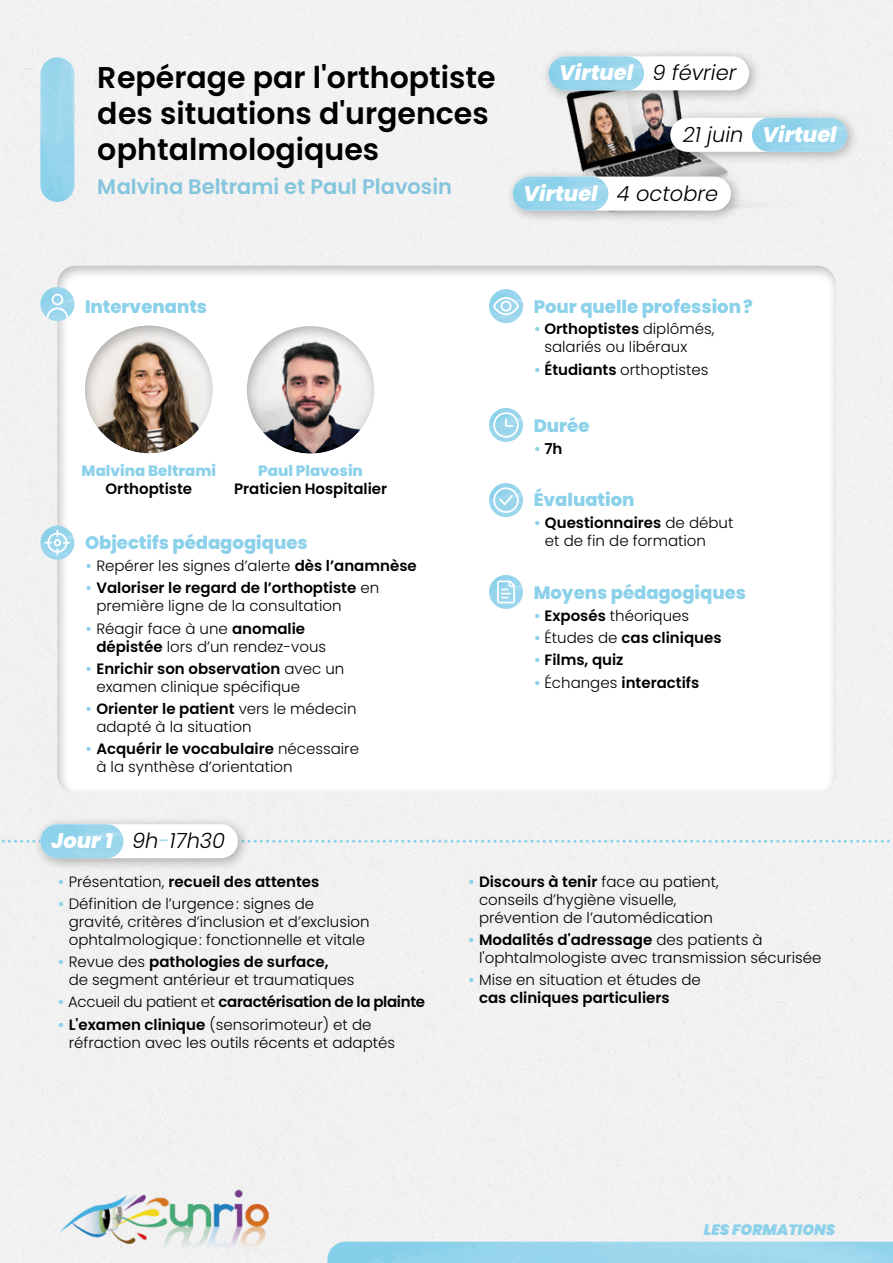
<style>
.page{position:relative;width:893px;height:1263px;background:#fff}
.page>*{position:absolute;margin:0;border:0;box-sizing:border-box;transform-origin:0 0}
.t1{font:600 30px/36px "Poppins";color:#000}
.t2{font:italic 300 21px "Poppins";color:#000}
.t3{font:600 21px "Poppins";color:#8bd1ea}
.t4{font:italic 800 21px "Poppins";color:#fff}
.t5{font:800 18px "Poppins";color:#8bd1ea}
.t6{font:300 15px/18px "Poppins";color:#000}
.t7{font:600 15px/18px "Poppins";color:#000}
.t8{font:600 15px "Poppins";letter-spacing:-.02em;color:#000}
.t9{font:800 15px "Poppins";color:#8bd1ea}
.t10{font:italic 900 15px "Poppins";color:#8bd1ea}
.s1{font-weight:600;color:#8bd1ea}
.s2{font-weight:600}
.s3{color:#8bd1ea}
.s4{font-weight:300}
</style>
<div class="page">
<div style="left:44px;top:255px;width:806px;height:539px;background:#000;opacity:.3"></div>
<img style="left:559px;top:68px;width:233px;height:157px">
<svg style="left:0;top:840px;width:893px;height:3px"></svg>
<div style="left:32px;top:816px;width:219px;height:56px;background:#000;opacity:.3"></div>
<div style="left:40px;top:824px;width:198px;height:34px;background:#fff;border-radius:17px"></div>
<img style="left:40px;top:824px;width:84px;height:34px;border-radius:17px">
<img style="left:40px;top:287px;width:34px;height:34px;border-radius:17px">
<svg style="left:47px;top:294px;width:21px;height:25px"></svg>
<img style="left:489px;top:289px;width:34px;height:34px;border-radius:17px">
<svg style="left:493px;top:297px;width:26px;height:18px"></svg>
<img style="left:489px;top:408px;width:34px;height:34px;border-radius:17px">
<svg style="left:493px;top:412px;width:26px;height:26px"></svg>
<img style="left:40px;top:526px;width:34px;height:34px;border-radius:17px">
<svg style="left:45px;top:530px;width:25px;height:25px"></svg>
<img style="left:489px;top:575px;width:34px;height:34px;border-radius:17px">
<svg style="left:497px;top:581px;width:18px;height:22px"></svg>
<img style="left:489px;top:483px;width:34px;height:34px;border-radius:17px">
<svg style="left:493px;top:487px;width:26px;height:26px"></svg>
<img style="left:40px;top:57px;width:34px;height:145px;border-radius:17px">
<div style="left:540px;top:48px;width:222px;height:56px;background:#000;opacity:.3"></div>
<div style="left:549px;top:56px;width:200px;height:34px;background:#fff;border-radius:17px"></div>
<img style="left:549px;top:56px;width:95px;height:34px;border-radius:17px">
<div style="left:504px;top:168px;width:240px;height:56px;background:#000;opacity:.3"></div>
<div style="left:513px;top:177px;width:218px;height:34px;background:#fff;border-radius:17px"></div>
<img style="left:513px;top:177px;width:95px;height:34px;border-radius:17px">
<div style="left:662px;top:109px;width:198px;height:56px;background:#000;opacity:.3"></div>
<div style="left:670px;top:118px;width:177px;height:34px;background:#fff;border-radius:17px"></div>
<img style="left:752px;top:118px;width:95px;height:34px;border-radius:17px">
<div style="left:234px;top:316px;width:154px;height:139px;background:#000;opacity:.3"></div>
<div style="left:72px;top:315px;width:154px;height:140px;background:#000;opacity:.3"></div>
<img style="left:43px;top:1185px;width:241px;height:67px">
<h1 class="t1" style="left:98px;top:59px;width:399px">Repérage par l'orthoptiste des situations d'urgences ophtalmologiques</h1>
<h2 class="t3" style="left:98px;top:174px;width:356px">Malvina Beltrami et Paul Plavosin</h2>
<p class="t4" style="left:559px;top:61px;width:76px">Virtuel</p>
<p class="t2" style="left:652px;top:61px;width:85px">9 février</p>
<p class="t2" style="left:683px;top:122px;width:62px">21 juin</p>
<p class="t4" style="left:762px;top:122px;width:76px">Virtuel</p>
<p class="t4" style="left:524px;top:181px;width:76px">Virtuel</p>
<p class="t2" style="left:617px;top:181px;width:103px">4 octobre</p>
<p class="t5" style="left:85px;top:296px;width:124px">Intervenants</p>
<p class="t9" style="left:82px;top:462px;width:136px">Malvina Beltrami</p>
<p class="t7" style="left:106px;top:480px;width:88px">Orthoptiste</p>
<p class="t9" style="left:258px;top:462px;width:106px">Paul Plavosin</p>
<p class="t7" style="left:234px;top:480px;width:155px">Praticien Hospitalier</p>
<p class="t5" style="left:85px;top:532px;width:224px">Objectifs pédagogiques</p>
<p class="t6" style="left:85px;top:557px;width:333px"><span class="s1">•</span> Repérer les signes d’alerte <span class="s2">dès l’anamnèse</span></p>
<p class="t7" style="left:96px;top:579px;width:284px;text-indent:-11px"><span class="s3">•</span> Valoriser le regard de l’orthoptiste <span class="s4">en première ligne de la consultation</span></p>
<p class="t6" style="left:96px;top:619px;width:231px;text-indent:-11px"><span class="s1">•</span> Réagir face à une <span class="s2">anomalie dépistée</span> lors d’un rendez-vous</p>
<p class="t6" style="left:96px;top:660px;width:250px;text-indent:-11px"><span class="s1">•</span> <span class="s2">Enrichir son observation</span> avec un examen clinique spécifique</p>
<p class="t6" style="left:96px;top:700px;width:262px;text-indent:-11px"><span class="s1">•</span> <span class="s2">Orienter le patient</span> vers le médecin adapté à la situation</p>
<p class="t6" style="left:96px;top:740px;width:264px;text-indent:-11px"><span class="s1">•</span> <span class="s2">Acquérir le vocabulaire</span> nécessaire à la synthèse d’orientation</p>
<p class="t4" style="left:51px;top:829px;width:63px">Jour 1</p>
<p class="t2" style="left:132px;top:829px;width:95px">9h<span class="s3">-</span>17h30</p>
<p class="t5" style="left:534px;top:296px;width:221px">Pour quelle profession?</p>
<p class="t6" style="left:544px;top:320px;width:171px;text-indent:-11px"><span class="s1">•</span> <span class="s2">Orthoptistes</span> diplômés, salariés ou libéraux</p>
<p class="t6" style="left:534px;top:360px;width:176px"><span class="s1">•</span> <span class="s2">Étudiants</span> orthoptistes</p>
<p class="t5" style="left:534px;top:415px;width:57px">Durée</p>
<p class="t7" style="left:534px;top:440px;width:30px"><span class="s3">•</span> 7h</p>
<p class="t5" style="left:534px;top:489px;width:102px">Évaluation</p>
<p class="t6" style="left:545px;top:514px;width:190px;text-indent:-11px"><span class="s1">•</span> <span class="s2">Questionnaires</span> de début et de fin de formation</p>
<p class="t5" style="left:534px;top:582px;width:214px">Moyens pédagogiques</p>
<p class="t6" style="left:534px;top:607px;width:157px"><span class="s1">•</span> <span class="s2">Exposés</span> théoriques</p>
<p class="t7" style="left:534px;top:629px;width:189px"><span class="s3">•</span> <span class="s4">Études de</span> cas cliniques</p>
<p class="t7" style="left:534px;top:651px;width:91px"><span class="s3">•</span> Films, quiz</p>
<p class="t7" style="left:534px;top:673px;width:167px"><span class="s3">•</span> <span class="s4">Échanges</span> interactifs</p>
<p class="t7" style="left:57px;top:872px;width:263px"><span class="s3">•</span> <span class="s4">Présentation,</span> recueil des attentes</p>
<p class="t6" style="left:69px;top:895px;width:302px;text-indent:-11px"><span class="s1">•</span> Définition de l’urgence: signes de gravité, critères d’inclusion et d’exclusion ophtalmologique: fonctionnelle et vitale</p>
<p class="t6" style="left:69px;top:953px;width:287px;text-indent:-11px"><span class="s1">•</span> Revue des <span class="s2">pathologies de surface,<br></span>de segment antérieur et traumatiques</p>
<p class="t8" style="left:57px;top:993px;width:369px"><span class="s3">•</span> <span class="s4">Accueil du patient et</span> caractérisation de la plainte</p>
<p class="t6" style="left:69px;top:1015px;width:328px;text-indent:-11px"><span class="s1">•</span> <span class="s2">L'examen clinique</span> (sensorimoteur) et de réfraction avec les outils récents et adaptés</p>
<p class="t6" style="left:479px;top:872px;width:241px;text-indent:-11px"><span class="s1">•</span> <span class="s2">Discours à tenir</span> face au patient, conseils d’hygiène visuelle, prévention de l’automédication</p>
<p class="t6" style="left:479px;top:931px;width:344px;text-indent:-11px"><span class="s1">•</span> <span class="s2">Modalités d'adressage</span> des patients à l'ophtalmologiste avec transmission sécurisée</p>
<p class="t6" style="left:479px;top:971px;width:223px;text-indent:-11px"><span class="s1">•</span> Mise en situation et études de <span class="s2">cas cliniques particuliers</span></p>
<p class="t10" style="left:704px;top:1221px;width:133px">LES FORMATIONS</p>
</div>
